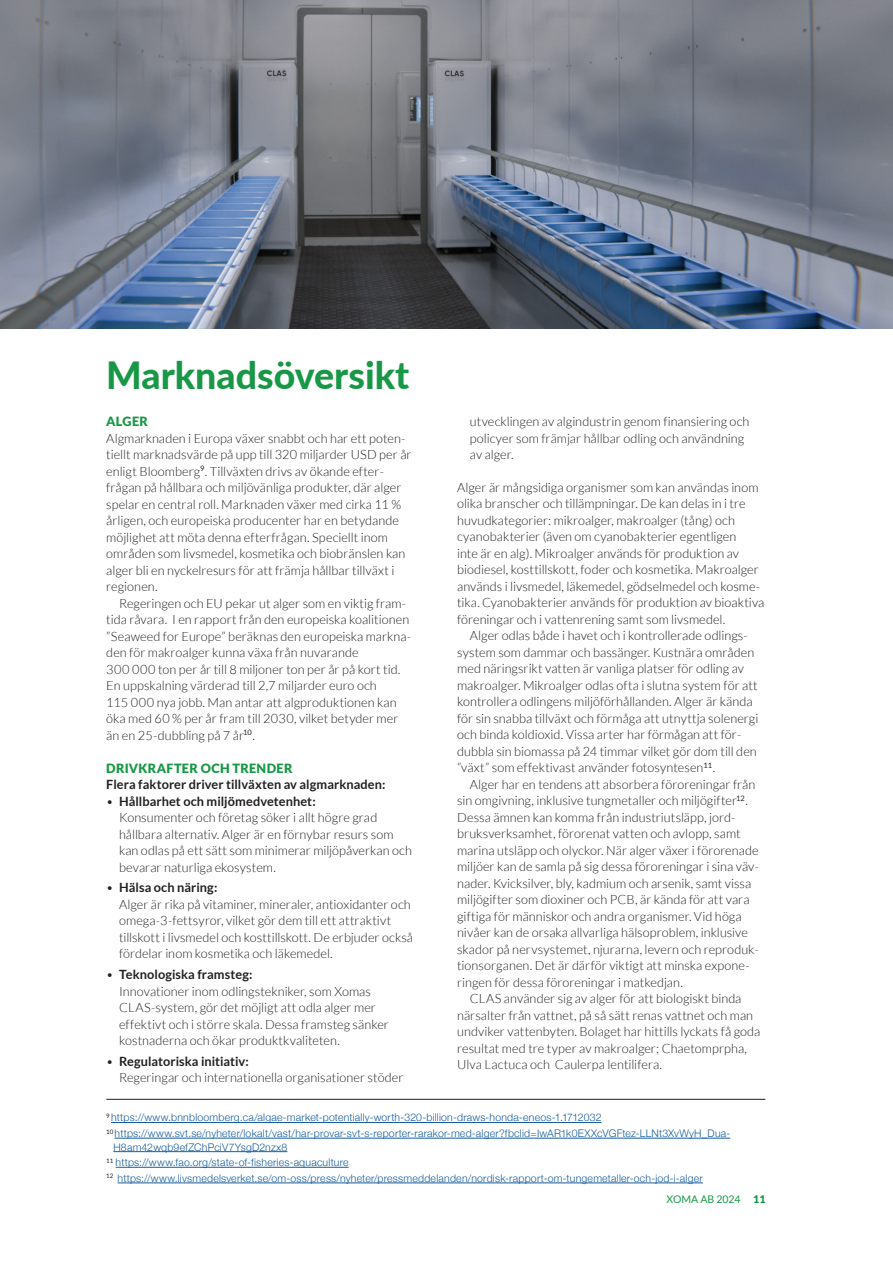
<style>
.page{position:relative;width:893px;height:1263px;background:#fff}
.page>*{position:absolute;margin:0;border:0;box-sizing:border-box;transform-origin:0 0}
.Rubbe_25_27{font:800 37.5px "Lato";color:#189846}
.BT_8_5_11_-_indrag{font:300 12.75px/16.5px "Lato";color:#231f20}
.BT_8_5_11{font:300 12.75px/16.5px "Lato";color:#231f20}
.BT_8_5_11-2{font:700 12.75px "Lato";letter-spacing:.005em;color:#231f20}
.Mellis_bd_8_5{font:900 12.75px "Lato";letter-spacing:.025em;color:#189846}
.Nötter_helvetica{font:300 10.5px/13.5px "Helvetica Neue";letter-spacing:.02em;color:#175d9e}
.t1{font:10.5px "Lato";color:#189846}
.s1{font-weight:700}
.s2{font-weight:900}
</style>
<div class="page">
<img style="left:0;top:0;width:893px;height:329px">
<hr style="left:106px;top:1099px;width:659px;height:1px;background:#231f20">
<hr style="left:111px;top:1122px;width:490px;height:1px;background:#175d9e">
<hr style="left:115px;top:1138px;width:615px;height:1px;background:#175d9e">
<hr style="left:113px;top:1151px;width:174px;height:1px;background:#175d9e">
<hr style="left:116px;top:1167px;width:233px;height:1px;background:#175d9e">
<hr style="left:118px;top:1182px;width:585px;height:1px;background:#175d9e">
<p class="Rubbe_25_27" style="left:106px;top:347px;width:304px">Marknadsöversikt</p>
<p class="Mellis_bd_8_5" style="left:106px;top:414px;width:43px">ALGER</p>
<p class="BT_8_5_11" style="left:106px;top:430px;width:307px">Algmarknaden i Europa växer snabbt och har ett poten&shy;tiellt marknadsvärde på upp till 320 miljarder USD per år enligt Bloomberg<sup>9</sup>. Tillväxten drivs av ökande efter&shy;frågan på hållbara och miljövänliga produkter, där alger spelar en central roll. Marknaden växer med cirka 11 % årligen, och europeiska producenter har en betydande möjlighet att möta denna efterfrågan. Speciellt inom områden som livsmedel, kosmetika och biobränslen kan alger bli en nyckelresurs för att främja hållbar tillväxt i regionen.</p>
<p class="BT_8_5_11_-_indrag" style="left:106px;top:595px;width:306px;text-indent:13px">Regeringen och EU pekar ut alger som en viktig fram&shy;tida råvara. I en rapport från den europeiska koalitionen ”Seaweed for Europe” beräknas den europeiska markna&shy;den för makroalger kunna växa från nuvarande<br>300 000 ton per år till 8 miljoner ton per år på kort tid.<br>En uppskalning värderad till 2,7 miljarder euro och<br>115 000 nya jobb. Man antar att algproduktionen kan öka med 60 % per år fram till 2030, vilket betyder mer än en 25-dubbling på 7 år<sup>10</sup>.</p>
<p class="Mellis_bd_8_5" style="left:106px;top:760px;width:188px">DRIVKRAFTER OCH TRENDER</p>
<p class="BT_8_5_11-2" style="left:106px;top:777px;width:281px">Flera faktorer driver tillväxten av algmarknaden:</p>
<p class="BT_8_5_11_-_indrag" style="left:119px;top:793px;width:294px;text-indent:-13px">• <span class="s1">Hållbarhet och miljömedvetenhet:<br></span>Konsumenter och företag söker i allt högre grad hållbara alternativ. Alger är en förnybar resurs som kan odlas på ett sätt som minimerar miljöpåverkan och bevarar naturliga ekosystem.</p>
<p class="BT_8_5_11_-_indrag" style="left:119px;top:879px;width:296px;text-indent:-13px">• <span class="s1">Hälsa och näring:<br></span>Alger är rika på vitaminer, mineraler, antioxidanter och omega-3-fettsyror, vilket gör dem till ett attraktivt tillskott i livsmedel och kosttillskott. De erbjuder också fördelar inom kosmetika och läkemedel.</p>
<p class="BT_8_5_11_-_indrag" style="left:119px;top:966px;width:271px;text-indent:-13px">• <span class="s1">Teknologiska framsteg:<br></span>Innovationer inom odlingstekniker, som Xomas CLAS-system, gör det möjligt att odla alger mer effektivt och i större skala. Dessa framsteg sänker kostnaderna och ökar produktkvaliteten.</p>
<p class="BT_8_5_11_-_indrag" style="left:119px;top:1053px;width:286px;text-indent:-13px">• <span class="s1">Regulatoriska initiativ:<br></span>Regeringar och internationella organisationer stöder</p>
<p class="BT_8_5_11_-_indrag" style="left:470px;top:413px;width:281px">utvecklingen av algindustrin genom finansiering och policyer som främjar hållbar odling och användning av alger.</p>
<p class="BT_8_5_11" style="left:457px;top:479px;width:309px">Alger är mångsidiga organismer som kan användas inom olika branscher och tillämpningar. De kan delas in i tre huvudkategorier: mikroalger, makroalger (tång) och cyanobakterier (även om cyanobakterier egentligen<br>inte är en alg). Mikroalger används för produktion av biodiesel, kosttillskott, foder och kosmetika. Makroalger används i livsmedel, läkemedel, gödselmedel och kosme&shy;tika. Cyanobakterier används för produktion av bioaktiva föreningar och i vattenrening samt som livsmedel.</p>
<p class="BT_8_5_11_-_indrag" style="left:457px;top:627px;width:303px;text-indent:13px">Alger odlas både i havet och i kontrollerade odlings&shy;system som dammar och bassänger. Kustnära områden med näringsrikt vatten är vanliga platser för odling av makroalger. Mikroalger odlas ofta i slutna system för att kontrollera odlingens miljöförhållanden. Alger är kända för sin snabba tillväxt och förmåga att utnyttja solenergi och binda koldioxid. Vissa arter har förmågan att för&shy;dubbla sin biomassa på 24 timmar vilket gör dom till den ”växt” som effektivast använder fotosyntesen<sup>11</sup>.</p>
<p class="BT_8_5_11_-_indrag" style="left:457px;top:776px;width:303px;text-indent:13px">Alger har en tendens att absorbera föroreningar från sin omgivning, inklusive tungmetaller och miljögifter<sup>12</sup>.<br>Dessa ämnen kan komma från industriutsläpp, jord&shy;bruksverksamhet, förorenat vatten och avlopp, samt marina utsläpp och olyckor. När alger växer i förorenade miljöer kan de samla på sig dessa föroreningar i sina väv&shy;nader. Kvicksilver, bly, kadmium och arsenik, samt vissa miljögifter som dioxiner och PCB, är kända för att vara giftiga för människor och andra organismer. Vid höga nivåer kan de orsaka allvarliga hälsoproblem, inklusive skador på nervsystemet, njurarna, levern och reproduk&shy;tionsorganen. Det är därför viktigt att minska expone&shy;ringen för dessa föroreningar i matkedjan.</p>
<p class="BT_8_5_11_-_indrag" style="left:457px;top:990px;width:305px;text-indent:13px">CLAS använder sig av alger för att biologiskt binda närsalter från vattnet, på så sätt renas vattnet och man undviker vattenbyten. Bolaget har hittills lyckats få goda resultat med tre typer av makroalger; Chaetomprpha, Ulva Lactuca och Caulerpa lentilifera.</p>
<p class="Nötter_helvetica" style="left:106px;top:1110px;width:497px"><sup>9</sup> https://www.bnnbloomberg.ca/algae-market-potentially-worth-320-billion-draws-honda-eneos-1.1712032</p>
<p class="Nötter_helvetica" style="left:113px;top:1126px;width:618px;text-indent:-7px"><sup>10</sup> https://www.svt.se/nyheter/lokalt/vast/har-provar-svt-s-reporter-rarakor-med-alger?fbclid=IwAR1k0EXXcVGFtez-LLNt3XvWyH_Dua-<br>H8am42wqb9efZChPciV7YsgD2nzx8</p>
<p class="Nötter_helvetica" style="left:106px;top:1155px;width:244px"><sup>11</sup> https://www.fao.org/state-of-fisheries-aquaculture</p>
<p class="Nötter_helvetica" style="left:106px;top:1170px;width:598px"><sup>12</sup> https://www.livsmedelsverket.se/om-oss/press/nyheter/pressmeddelanden/nordisk-rapport-om-tungemetaller-och-jod-i-alger</p>
<p class="t1" style="left:667px;top:1194px;width:100px">XOMA AB 2024 <span class="s2">11</span></p>
</div>
